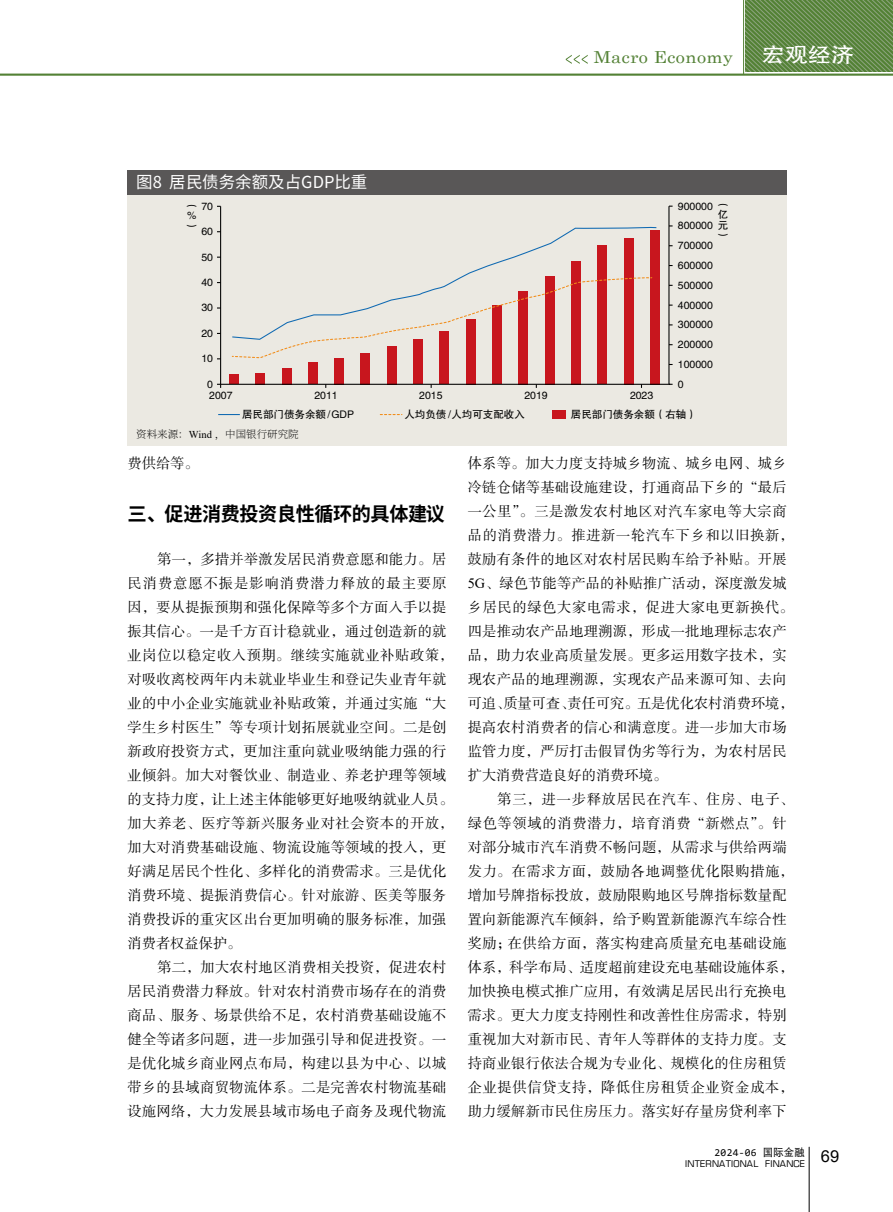
<style>
.page{position:relative;width:893px;height:1212px;background:#fff}
.page>*{position:absolute;margin:0;border:0;box-sizing:border-box;transform-origin:0 0}
.t1{font:21px "FZHTJW GB1 0";color:#fff;scale:1.1 1}
.t2{font:700 19.5px "Source Han Sans CN";letter-spacing:-.02em;color:#000}
.t3{font:16.5px "Source Han Sans SC";color:#fff}
.t4{font:16.5px "Century Schoolbook";letter-spacing:.025em;color:#538135;scale:1.1 1}
.t5{font:16.5px "Arial";color:#000}
.t6{font:14.25px/24px "FZSSK GBK1 0";letter-spacing:.02em;color:#000}
.t7{font:10.5px/19.8px "FZHTK GBK1 0";color:#000;text-align:justify}
.t8{font:200 10.5px "Source Han Serif CN";color:#000}
.t9{font:10.5px "Consolas";letter-spacing:.025em;color:#000}
.t10{font:9px "Eurostile";letter-spacing:.025em;color:#000}
.s1{font-family:"Times New Roman";font-weight:400}
.s2{font-family:"Times New Roman"}
.s3{font-family:"DFP Hei W5 GB"}
</style>
<div class="page">
<svg style="left:746px;top:0;width:147px;height:72px;background:#648b4b"></svg>
<svg style="left:566px;top:55px;width:22px;height:9px"></svg>
<hr style="left:0;top:74px;width:893px;height:2px;background:#538135">
<hr style="left:743px;top:0;width:1px;height:75px;background:#538135">
<hr style="left:809px;top:1147px;width:1px;height:65px;background:#000">
<div style="left:128px;top:185px;width:659px;height:261px;background:#ebe9e2"></div>
<div style="left:128px;top:170px;width:659px;height:24px;background:#595757"></div>
<div style="left:553px;top:410px;width:13px;height:9px;background:#c8161e"></div>
<svg style="left:218px;top:414px;width:22px;height:1px"></svg>
<svg style="left:380px;top:414px;width:22px;height:1px"></svg>
<div style="left:229px;top:374px;width:10px;height:10px;background:#c8161e"></div>
<div style="left:255px;top:373px;width:10px;height:11px;background:#c8161e"></div>
<div style="left:282px;top:368px;width:9px;height:16px;background:#c8161e"></div>
<div style="left:308px;top:362px;width:10px;height:22px;background:#c8161e"></div>
<div style="left:334px;top:358px;width:10px;height:26px;background:#c8161e"></div>
<div style="left:360px;top:353px;width:10px;height:31px;background:#c8161e"></div>
<div style="left:387px;top:346px;width:10px;height:38px;background:#c8161e"></div>
<div style="left:413px;top:339px;width:10px;height:45px;background:#c8161e"></div>
<div style="left:439px;top:332px;width:10px;height:52px;background:#c8161e"></div>
<div style="left:466px;top:319px;width:10px;height:65px;background:#c8161e"></div>
<div style="left:492px;top:305px;width:10px;height:79px;background:#c8161e"></div>
<div style="left:518px;top:291px;width:10px;height:93px;background:#c8161e"></div>
<div style="left:545px;top:276px;width:10px;height:108px;background:#c8161e"></div>
<div style="left:571px;top:261px;width:10px;height:123px;background:#c8161e"></div>
<div style="left:597px;top:245px;width:10px;height:139px;background:#c8161e"></div>
<div style="left:623px;top:238px;width:10px;height:146px;background:#c8161e"></div>
<div style="left:650px;top:230px;width:10px;height:154px;background:#c8161e"></div>
<svg style="left:461px;top:226px;width:196px;height:51px"></svg>
<hr style="left:220px;top:384px;width:450px;height:1px;background:#000">
<hr style="left:220px;top:206px;width:1px;height:178px;background:#000">
<hr style="left:668px;top:206px;width:1px;height:178px;background:#000">
<svg style="left:231px;top:277px;width:422px;height:81px"></svg>
<p class="t3" style="left:136px;top:172px;width:233px">图8 居民债务余额及占GDP比重</p>
<p class="t7" style="left:187px;top:200px;width:11px;line-height:10.5px">︵ % ︶</p>
<p class="t7" style="left:201px;top:197px;width:13px">70</p>
<p class="t7" style="left:201px;top:222px;width:13px">60</p>
<p class="t7" style="left:201px;top:247px;width:13px">50</p>
<p class="t7" style="left:201px;top:273px;width:13px">40</p>
<p class="t7" style="left:201px;top:298px;width:13px">30</p>
<p class="t7" style="left:201px;top:324px;width:13px">20</p>
<p class="t7" style="left:201px;top:349px;width:13px">10</p>
<p class="t7" style="left:207px;top:374px;width:7px">0</p>
<p class="t4" style="left:594px;top:43px;width:128px">Macro Economy</p>
<h1 class="t1" style="left:762px;top:43px;width:85px">宏观经济</h1>
<p class="t7" style="left:678px;top:196px;width:36px">900000<br>800000<br>700000<br>600000<br>500000<br>400000<br>300000<br>200000<br>100000<br>0</p>
<p class="t7" style="left:718px;top:199px;width:12px;line-height:10.5px">︵亿元︶</p>
<p class="t7" style="left:209px;top:386px;width:25px">2007</p>
<p class="t7" style="left:314px;top:386px;width:25px">2011</p>
<p class="t7" style="left:419px;top:386px;width:25px">2015</p>
<p class="t7" style="left:524px;top:386px;width:25px">2019</p>
<p class="t7" style="left:630px;top:386px;width:25px">2023</p>
<p class="t7" style="left:242px;top:405px;width:114px">居民部门债务余额/GDP</p>
<p class="t7" style="left:404px;top:405px;width:122px">人均负债 /人均可支配收入</p>
<p class="t7" style="left:571px;top:405px;width:127px">居民部门债务余额（右轴）</p>
<p class="t8" style="left:136px;top:428px;width:164px">资料来源：<span class="s1">Wind</span> ，中国银行研究院</p>
<p class="t6" style="left:128px;top:452px;width:73px">费供给等。</p>
<h2 class="t2" style="left:128px;top:503px;width:319px">三、促进消费投资良性循环的具体建议</h2>
<p class="t6" style="left:128px;top:548px;width:328px;text-indent:30px">第一，多措并举激发居民消费意愿和能力。居民消费意愿不振是影响消费潜力释放的最主要原因，要从提振预期和强化保障等多个方面入手以提振其信心。一是千方百计稳就业，通过创造新的就业岗位以稳定收入预期。继续实施就业补贴政策，对吸收离校两年内未就业毕业生和登记失业青年就业的中小企业实施就业补贴政策，并通过实施“大学生乡村医生”等专项计划拓展就业空间。二是创新政府投资方式，更加注重向就业吸纳能力强的行业倾斜。加大对餐饮业、制造业、养老护理等领域的支持力度，让上述主体能够更好地吸纳就业人员。加大养老、医疗等新兴服务业对社会资本的开放，加大对消费基础设施、物流设施等领域的投入，更好满足居民个性化、多样化的消费需求。三是优化消费环境、提振消费信心。针对旅游、医美等服务消费投诉的重灾区出台更加明确的服务标准，加强消费者权益保护。</p>
<p class="t6" style="left:128px;top:956px;width:320px;text-align:justify;text-indent:30px">第二，加大农村地区消费相关投资，促进农村居民消费潜力释放。针对农村消费市场存在的消费商品、服务、场景供给不足，农村消费基础设施不健全等诸多问题，进一步加强引导和促进投资。一是优化城乡商业网点布局，构建以县为中心、以城带乡的县域商贸物流体系。二是完善农村物流基础设施网络，大力发展县域市场电子商务及现代物流</p>
<p class="t6" style="left:468px;top:452px;width:328px">体系等。加大力度支持城乡物流、城乡电网、城乡冷链仓储等基础设施建设，打通商品下乡的“最后一公里”。三是激发农村地区对汽车家电等大宗商品的消费潜力。推进新一轮汽车下乡和以旧换新，鼓励有条件的地区对农村居民购车给予补贴。开展<br><span class="s2">5G</span>、绿色节能等产品的补贴推广活动，深度激发城乡居民的绿色大家电需求，促进大家电更新换代。四是推动农产品地理溯源，形成一批地理标志农产品，助力农业高质量发展。更多运用数字技术，实现农产品的地理溯源，实现农产品来源可知、去向可追、质量可查、责任可究。五是优化农村消费环境，提高农村消费者的信心和满意度。进一步加大市场监管力度，严厉打击假冒伪劣等行为，为农村居民扩大消费营造良好的消费环境。</p>
<p class="t6" style="left:468px;top:788px;width:328px;text-indent:30px">第三，进一步释放居民在汽车、住房、电子、绿色等领域的消费潜力，培育消费“新燃点”。针对部分城市汽车消费不畅问题，从需求与供给两端发力。在需求方面，鼓励各地调整优化限购措施，增加号牌指标投放，鼓励限购地区号牌指标数量配置向新能源汽车倾斜，给予购置新能源汽车综合性奖励；在供给方面，落实构建高质量充电基础设施体系，科学布局、适度超前建设充电基础设施体系，加快换电模式推广应用，有效满足居民出行充换电需求。更大力度支持刚性和改善性住房需求，特别重视加大对新市民、青年人等群体的支持力度。支持商业银行依法合规为专业化、规模化的住房租赁企业提供信贷支持，降低住房租赁企业资金成本，助力缓解新市民住房压力。落实好存量房贷利率下</p>
<p class="t9" style="left:715px;top:1145px;width:92px">2024-06 <span class="s3">国际金融</span></p>
<p class="t10" style="left:685px;top:1158px;width:121px">INTERNATIONAL FINANCE</p>
<p class="t5" style="left:821px;top:1145px;width:20px">69</p>
</div>
